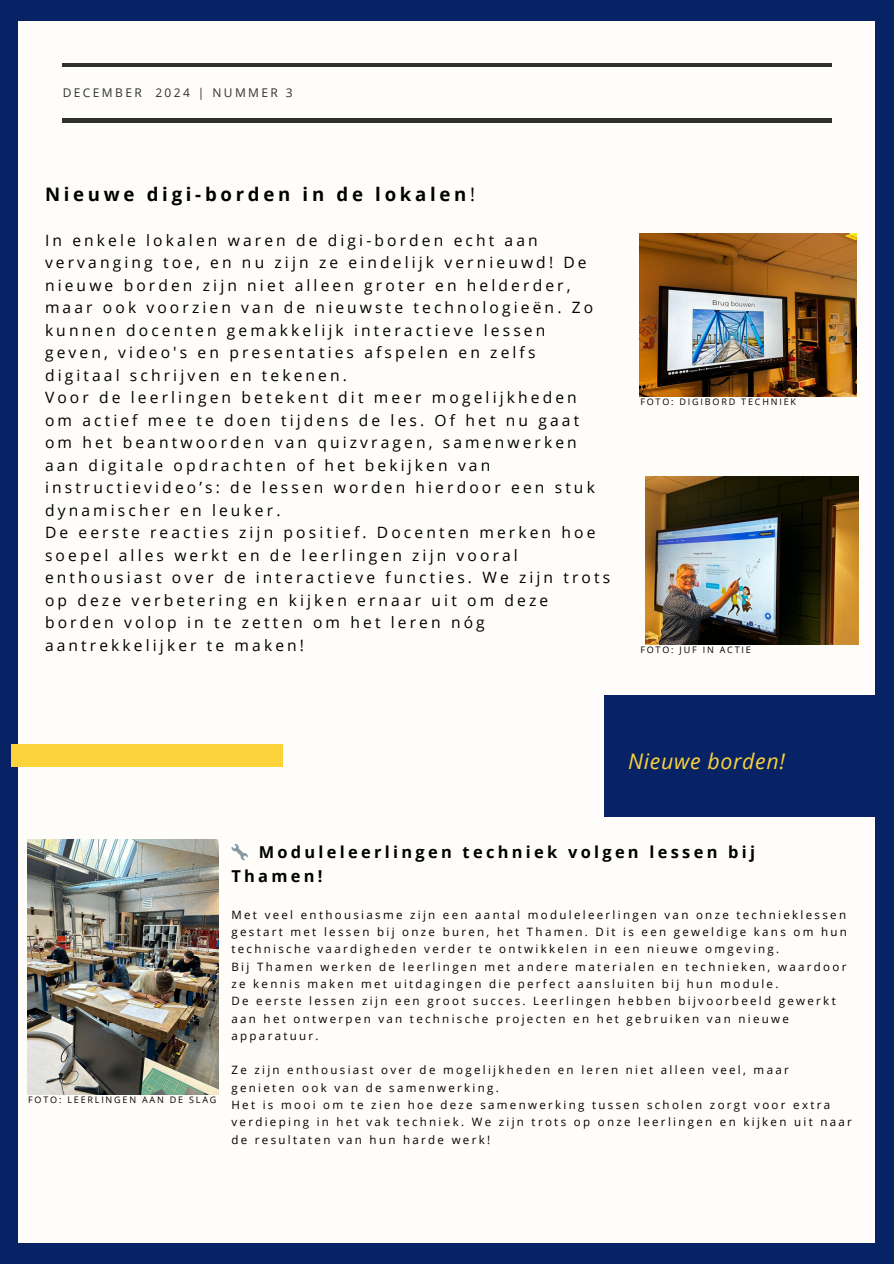
<style>
.page{position:relative;width:894px;height:1264px;background:#fff}
.page>*{position:absolute;margin:0;border:0;box-sizing:border-box;transform-origin:0 0}
.t1{font:italic 21.3px "Open Sans";letter-spacing:.03em;color:#fdd33b}
.t2{font:700 18.6px "Open Sans";letter-spacing:.2em;color:#000}
.t3{font:700 16.35px/24px "Open Sans";letter-spacing:.2em;color:#000}
.t4{font:15.6px/22.5px "Open Sans";letter-spacing:.2em;color:#000}
.t5{font:12px "Open Sans";letter-spacing:.2em;color:#303030}
.t6{font:11.55px/17.2px "Open Sans";letter-spacing:.2em;color:#000}
.t7{font:9px "Open Sans";letter-spacing:.2em;color:#000}
.s1{font-weight:400}
</style>
<div class="page">
<div style="left:0;top:0;width:893px;height:1263px;background:#072365"></div>
<div style="left:19px;top:21px;width:855px;height:1221px;background:#fffdfa"></div>
<hr style="left:63px;top:119px;width:768px;height:3px;background:#303030">
<hr style="left:63px;top:64px;width:768px;height:3px;background:#303030">
<div style="left:11px;top:744px;width:271px;height:23px;background:#fdd33b"></div>
<div style="left:604px;top:695px;width:289px;height:121px;background:#072365"></div>
<img style="left:639px;top:233px;width:217px;height:163px">
<img style="left:645px;top:477px;width:213px;height:167px">
<img style="left:27px;top:839px;width:192px;height:255px">
<p class="t5" style="left:63px;top:84px;width:231px">DECEMBER 2024 | NUMMER 3</p>
<p class="t2" style="left:45px;top:181px;width:431px">Nieuwe digi-borden in de lokalen<span class="s1">!</span></p>
<h2 class="t4" style="left:45px;top:228px;width:566px">In enkele lokalen waren de digi-borden echt aan vervanging toe, en nu zijn ze eindelijk vernieuwd! De nieuwe borden zijn niet alleen groter en helderder, maar ook voorzien van de nieuwste technologieën. Zo kunnen docenten gemakkelijk interactieve lessen geven, video's en presentaties afspelen en zelfs digitaal schrijven en tekenen.<br>Voor de leerlingen betekent dit meer mogelijkheden<br>om actief mee te doen tijdens de les. Of het nu gaat<br>om het beantwoorden van quizvragen, samenwerken aan digitale opdrachten of het bekijken van instructievideo’s: de lessen worden hierdoor een stuk dynamischer en leuker.<br>De eerste reacties zijn positief. Docenten merken hoe soepel alles werkt en de leerlingen zijn vooral enthousiast over de interactieve functies. We zijn trots op deze verbetering en kijken ernaar uit om deze borden volop in te zetten om het leren nóg aantrekkelijker te maken!</h2>
<p class="t7" style="left:640px;top:395px;width:157px">FOTO: DIGIBORD TECHNIEK</p>
<h5 class="t7" style="left:640px;top:643px;width:112px">FOTO: JUF IN ACTIE</h5>
<p class="t1" style="left:628px;top:746px;width:158px">Nieuwe borden!</p>
<h4 class="t7" style="left:28px;top:1093px;width:190px">FOTO: LEERLINGEN AAN DE SLAG</h4>
<p class="t3" style="left:231px;top:839px;width:525px;text-indent:27px">Moduleleerlingen techniek volgen lessen bij<br>Thamen!</p>
<p class="t6" style="left:231px;top:905px;width:616px">Met veel enthousiasme zijn een aantal moduleleerlingen van onze technieklessen gestart met lessen bij onze buren, het Thamen. Dit is een geweldige kans om hun technische vaardigheden verder te ontwikkelen in een nieuwe omgeving.<br>Bij Thamen werken de leerlingen met andere materialen en technieken, waardoor ze kennis maken met uitdagingen die perfect aansluiten bij hun module.<br>De eerste lessen zijn een groot succes. Leerlingen hebben bijvoorbeeld gewerkt aan het ontwerpen van technische projecten en het gebruiken van nieuwe apparatuur.</p>
<p class="t6" style="left:231px;top:1061px;width:621px">Ze zijn enthousiast over de mogelijkheden en leren niet alleen veel, maar genieten ook van de samenwerking.<br>Het is mooi om te zien hoe deze samenwerking tussen scholen zorgt voor extra verdieping in het vak techniek. We zijn trots op onze leerlingen en kijken uit naar de resultaten van hun harde werk!</p>
</div>
